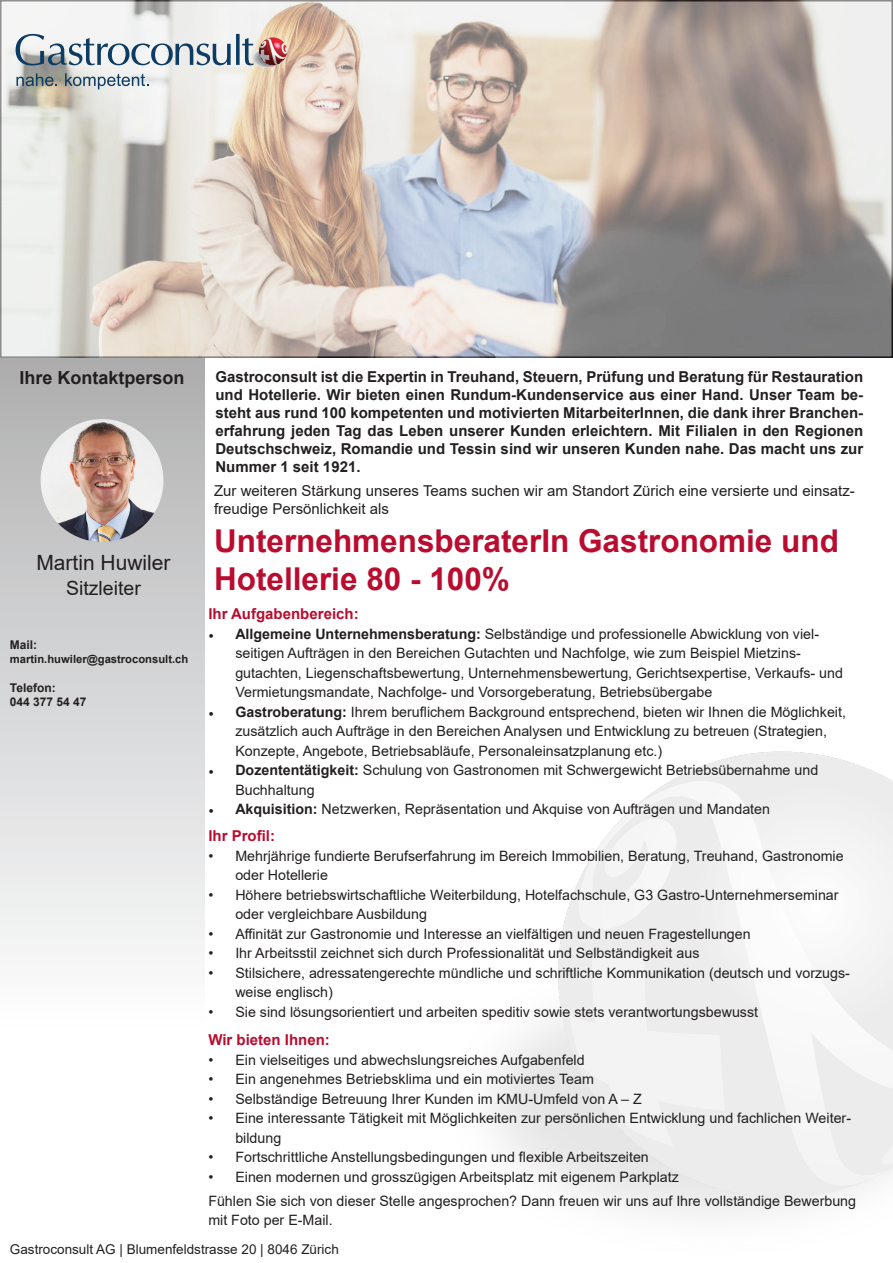
<style>
.page{position:relative;width:893px;height:1263px;background:#fff}
.page>*{position:absolute;margin:0;border:0;box-sizing:border-box;transform-origin:0 0}
.t1{font:700 31.5px/37.8px "Arial";color:#ba0c2f}
.t2{font:21px "Arial";color:#231f20}
.t3{font:19.5px "Arial";color:#231f20}
.t4{font:700 18px "Arial";color:#231f20}
.t5{font:700 15px/18px "Arial";color:#231f20;text-align:justify}
.t6{font:15px/18px "Arial";color:#231f20}
.t7{font:700 15px "Arial";color:#ba0c2f}
.t8{font:14.25px/19.5px "Arial";color:#231f20}
.t9{font:13.5px "Arial";color:#231f20}
.t10{font:700 12px "Arial";color:#231f20}
.t11{font:700 11.25px "Arial";color:#231f20}
.s1{font-family:"Minion Pro"}
.s2{font-weight:700}
</style>
<div class="page">
<div style="left:0;top:358px;width:204px;height:905px;background:linear-gradient(to bottom,#b4b4b6,#fff)"></div>
<img style="left:41px;top:419px;width:122px;height:123px;border-radius:61px">
<img style="left:0;top:0;width:893px;height:358px">
<svg style="left:251px;top:48px;width:32px;height:20px"></svg>
<svg style="left:16px;top:34px;width:238px;height:31px"></svg>
<img style="left:259px;top:37px;width:28px;height:28px">
<svg style="left:16px;top:73px;width:41px;height:13px"></svg>
<svg style="left:65px;top:73px;width:84px;height:16px"></svg>
<p class="t4" style="left:20px;top:365px;width:167px">Ihre Kontaktperson</p>
<p class="t2" style="left:36px;top:548px;width:136px">Martin Huwiler</p>
<p class="t3" style="left:66px;top:575px;width:76px">Sitzleiter</p>
<p class="t10" style="left:10px;top:637px;width:29px">Mail:</p>
<p class="t11" style="left:10px;top:651px;width:180px">martin.huwiler@gastroconsult.ch</p>
<p class="t10" style="left:10px;top:679px;width:47px">Telefon:</p>
<p class="t10" style="left:10px;top:693px;width:78px">044 377 54 47</p>
<p class="t5" style="left:215px;top:368px;width:649px">Gastroconsult ist die Expertin in Treuhand, Steuern, Prüfung und Beratung für Restauration und Hotellerie. Wir bieten einen Rundum-Kundenservice aus einer Hand. Unser Team be&shy;steht aus rund 100 kompetenten und motivierten MitarbeiterInnen, die dank ihrer Branchen&shy;erfahrung jeden Tag das Leben unserer Kunden erleichtern. Mit Filialen in den Regionen Deutschschweiz, Romandie und Tessin sind wir unseren Kunden nahe. Das macht uns zur Nummer 1 seit 1921.</p>
<p class="t6" style="left:214px;top:482px;width:642px">Zur weiteren Stärkung unseres Teams suchen wir am Standort Zürich eine versierte und einsatz&shy;freudige Persönlichkeit als</p>
<p class="t1" style="left:214px;top:523px;width:626px">UnternehmensberaterIn Gastronomie und<br>Hotellerie 80 - 100%</p>
<p class="t7" style="left:208px;top:603px;width:152px">Ihr Aufgabenbereich:</p>
<p class="t8" style="left:235px;top:624px;width:609px;text-indent:-27px"><span class="s1">•</span> <span class="s2">Allgemeine Unternehmensberatung:</span> Selbständige und professionelle Abwicklung von viel&shy;seitigen Aufträgen in den Bereichen Gutachten und Nachfolge, wie zum Beispiel Mietzins&shy;gutachten, Liegenschaftsbewertung, Unternehmensbewertung, Gerichtsexpertise, Verkaufs- und Vermietungsmandate, Nachfolge- und Vorsorgeberatung, Betriebsübergabe</p>
<p class="t8" style="left:235px;top:702px;width:612px;text-indent:-27px"><span class="s1">•</span> <span class="s2">Gastroberatung:</span> Ihrem beruflichem Background entsprechend, bieten wir Ihnen die Möglichkeit, zusätzlich auch Aufträge in den Bereichen Analysen und Entwicklung zu betreuen (Strategien,<br>Konzepte, Angebote, Betriebsabläufe, Personaleinsatzplanung etc.)</p>
<p class="t8" style="left:235px;top:760px;width:584px;text-indent:-27px"><span class="s1">•</span> <span class="s2">Dozententätigkeit:</span> Schulung von Gastronomen mit Schwergewicht Betriebsübernahme und<br>Buchhaltung</p>
<p class="t8" style="left:208px;top:799px;width:563px"><span class="s1">•</span> <span class="s2">Akquisition:</span> Netzwerken, Repräsentation und Akquise von Aufträgen und Mandaten</p>
<p class="t7" style="left:208px;top:825px;width:68px">Ihr Profil:</p>
<p class="t8" style="left:235px;top:846px;width:610px;text-indent:-27px">• Mehrjährige fundierte Berufserfahrung im Bereich Immobilien, Beratung, Treuhand, Gastronomie oder Hotellerie</p>
<p class="t8" style="left:235px;top:885px;width:605px;text-indent:-27px">• Höhere betriebswirtschaftliche Weiterbildung, Hotelfachschule, G3 Gastro-Unternehmerseminar oder vergleichbare Ausbildung</p>
<p class="t8" style="left:208px;top:924px;width:544px">• Affinität zur Gastronomie und Interesse an vielfältigen und neuen Fragestellungen</p>
<p class="t8" style="left:208px;top:943px;width:493px">• Ihr Arbeitsstil zeichnet sich durch Professionalität und Selbständigkeit aus</p>
<p class="t8" style="left:235px;top:963px;width:616px;text-indent:-27px">• Stilsichere, adressatengerechte mündliche und schriftliche Kommunikation (deutsch und vorzugs&shy;weise englisch)</p>
<p class="t8" style="left:208px;top:1002px;width:551px">• Sie sind lösungsorientiert und arbeiten speditiv sowie stets verantwortungsbewusst</p>
<p class="t7" style="left:208px;top:1029px;width:123px">Wir bieten Ihnen:</p>
<p class="t8" style="left:208px;top:1050px;width:378px">• Ein vielseitiges und abwechslungsreiches Aufgabenfeld</p>
<p class="t8" style="left:208px;top:1069px;width:387px">• Ein angenehmes Betriebsklima und ein motiviertes Team</p>
<p class="t8" style="left:208px;top:1089px;width:435px">• Selbständige Betreuung Ihrer Kunden im KMU-Umfeld von A – Z</p>
<p class="t8" style="left:235px;top:1108px;width:617px;text-indent:-27px">• Eine interessante Tätigkeit mit Möglichkeiten zur persönlichen Entwicklung und fachlichen Weiter&shy;bildung</p>
<p class="t8" style="left:208px;top:1147px;width:442px">• Fortschrittliche Anstellungsbedingungen und flexible Arbeitszeiten</p>
<p class="t8" style="left:208px;top:1167px;width:472px">• Einen modernen und grosszügigen Arbeitsplatz mit eigenem Parkplatz</p>
<p class="t8" style="left:208px;top:1191px;width:649px">Fühlen Sie sich von dieser Stelle angesprochen? Dann freuen wir uns auf Ihre vollständige Bewerbung mit Foto per E-Mail.</p>
<p class="t9" style="left:10px;top:1239px;width:330px">Gastroconsult AG | Blumenfeldstrasse 20 | 8046 Zürich</p>
</div>
